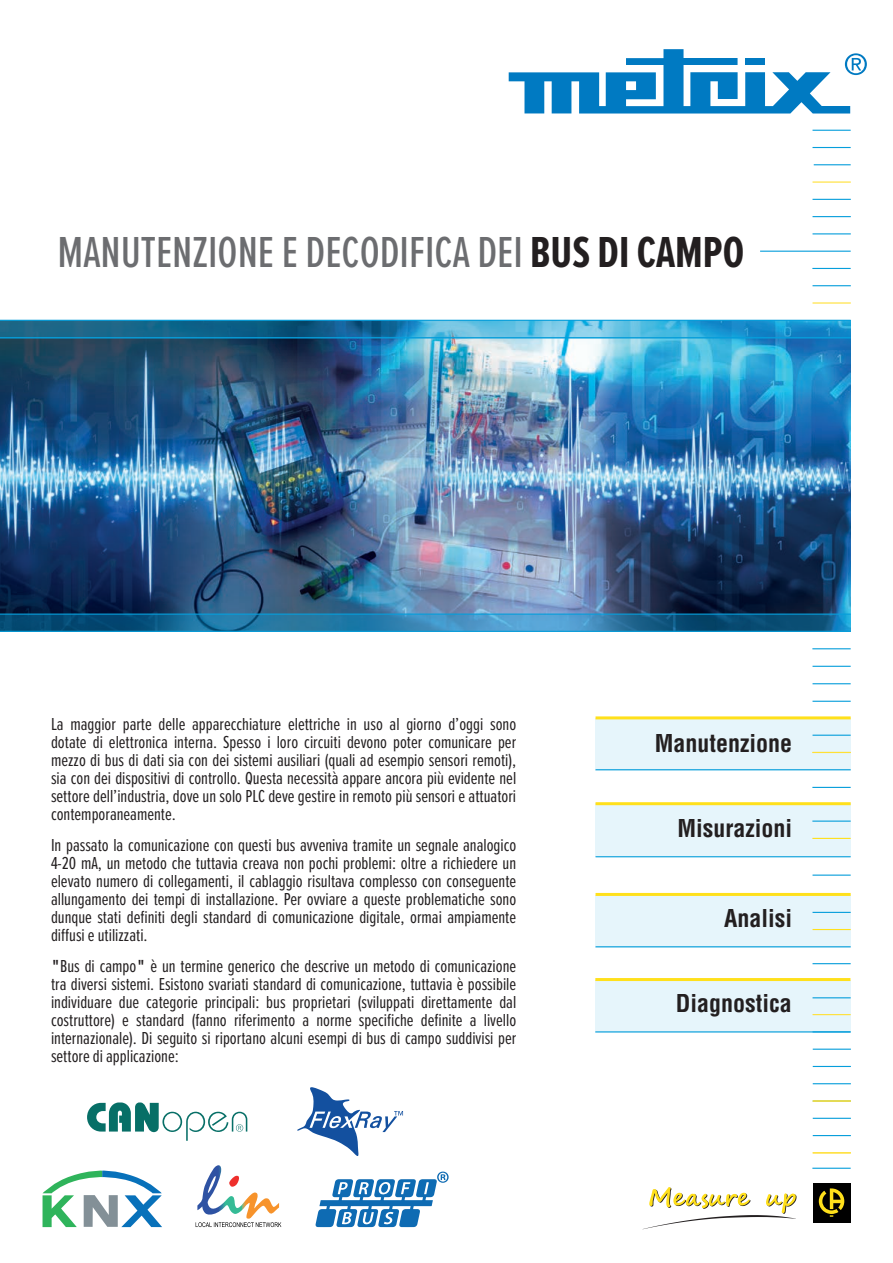
<style>
.page{position:relative;width:893px;height:1263px;background:#fff}
.page>*{position:absolute;margin:0;border:0;box-sizing:border-box;transform-origin:0 0}
.t1{font:500 45px "Proxima Nova Ex Cn";color:#6c6d70}
.t2{font:700 condensed 24px "Helvetica LT Std";color:#231f20}
.t3{font:18px/18px "Proxima Nova Ex Cn";color:#231f20;text-align:justify}
.s1{font-weight:700;color:#231f20}
.s2{font-family:"Franklin Gothic";font-weight:500;font-stretch:condensed}
</style>
<div class="page">
<img style="left:0;top:338px;width:851px;height:275px">
<svg style="left:0;top:321px;width:851px;height:16px"></svg>
<svg style="left:0;top:615px;width:851px;height:16px"></svg>
<div style="left:595px;top:718px;width:256px;height:52px;background:#e6f5fb"></div>
<div style="left:595px;top:804px;width:256px;height:53px;background:#e6f5fb"></div>
<div style="left:595px;top:895px;width:256px;height:52px;background:#e6f5fb"></div>
<div style="left:595px;top:980px;width:255px;height:52px;background:#e6f5fb"></div>
<hr style="left:0;top:631px;width:851px;height:1px;background:#069edb">
<hr style="left:812px;top:130px;width:39px;height:1px;background:#069edb">
<hr style="left:812px;top:199px;width:39px;height:1px;background:#069edb">
<hr style="left:812px;top:147px;width:39px;height:1px;background:#069edb">
<hr style="left:812px;top:216px;width:39px;height:1px;background:#069edb">
<hr style="left:812px;top:233px;width:39px;height:1px;background:#069edb">
<hr style="left:812px;top:285px;width:39px;height:1px;background:#069edb">
<hr style="left:812px;top:302px;width:39px;height:2px;background:#ffe035">
<hr style="left:812px;top:181px;width:39px;height:2px;background:#ffe035">
<hr style="left:812px;top:1014px;width:39px;height:1px;background:#ffe035">
<hr style="left:812px;top:1031px;width:39px;height:1px;background:#069edb">
<hr style="left:813px;top:1048px;width:38px;height:2px;background:#069edb">
<hr style="left:812px;top:666px;width:39px;height:1px;background:#069edb">
<hr style="left:813px;top:1118px;width:38px;height:1px;background:#069edb">
<hr style="left:813px;top:1066px;width:38px;height:1px;background:#069edb">
<hr style="left:812px;top:683px;width:39px;height:1px;background:#069edb">
<hr style="left:812px;top:648px;width:39px;height:1px;background:#069edb">
<hr style="left:813px;top:1135px;width:38px;height:1px;background:#069edb">
<hr style="left:813px;top:1083px;width:38px;height:1px;background:#069edb">
<hr style="left:812px;top:701px;width:39px;height:1px;background:#069edb">
<hr style="left:595px;top:716px;width:256px;height:3px;background:#ffe01b">
<hr style="left:595px;top:893px;width:256px;height:3px;background:#ffe01b">
<hr style="left:595px;top:978px;width:255px;height:3px;background:#ffe01b">
<hr style="left:812px;top:735px;width:39px;height:1px;background:#069edb">
<hr style="left:812px;top:820px;width:39px;height:2px;background:#069edb">
<hr style="left:812px;top:874px;width:39px;height:2px;background:#069edb">
<hr style="left:595px;top:856px;width:256px;height:1px;background:#069edb">
<hr style="left:812px;top:963px;width:39px;height:1px;background:#069edb">
<hr style="left:812px;top:912px;width:39px;height:1px;background:#069edb">
<hr style="left:812px;top:929px;width:39px;height:1px;background:#ffe01b">
<hr style="left:595px;top:946px;width:256px;height:1px;background:#069edb">
<hr style="left:595px;top:1031px;width:255px;height:1px;background:#069edb">
<hr style="left:760px;top:251px;width:91px;height:1px;background:#069edb">
<hr style="left:812px;top:268px;width:39px;height:1px;background:#069edb">
<hr style="left:0;top:320px;width:851px;height:1px;background:#069edb">
<hr style="left:0;top:337px;width:851px;height:1px;background:#069edb">
<hr style="left:813px;top:1152px;width:38px;height:1px;background:#ffe035">
<hr style="left:813px;top:1100px;width:38px;height:1px;background:#ffe035">
<hr style="left:812px;top:752px;width:39px;height:1px;background:#ffe035">
<hr style="left:595px;top:769px;width:256px;height:1px;background:#069edb">
<hr style="left:812px;top:787px;width:39px;height:1px;background:#069edb">
<hr style="left:812px;top:1168px;width:39px;height:1px;background:#069edb">
<hr style="left:595px;top:802px;width:256px;height:3px;background:#ffe01b">
<hr style="left:812px;top:838px;width:39px;height:1px;background:#ffe01b">
<hr style="left:812px;top:997px;width:39px;height:1px;background:#069edb">
<div style="left:813px;top:1183px;width:37px;height:39px;background:#000"></div>
<svg style="left:819px;top:1188px;width:25px;height:29px"></svg>
<svg style="left:643px;top:1187px;width:153px;height:42px"></svg>
<hr style="left:0;top:613px;width:851px;height:2px;background:#069edb">
<hr style="left:814px;top:164px;width:37px;height:1px;background:#069edb">
<img style="left:87px;top:1102px;width:160px;height:39px">
<svg style="left:236px;top:1124px;width:7px;height:8px"></svg>
<svg style="left:297px;top:1087px;width:106px;height:69px"></svg>
<svg style="left:43px;top:1170px;width:119px;height:57px"></svg>
<svg style="left:196px;top:1165px;width:85px;height:62px"></svg>
<svg style="left:437px;top:1171px;width:12px;height:12px"></svg>
<svg style="left:315px;top:1174px;width:131px;height:53px"></svg>
<svg style="left:509px;top:49px;width:358px;height:65px"></svg>
<h1 class="t1" style="left:58px;top:225px;width:688px">MANUTENZIONE E DECODIFICA DEI <span class="s1">BUS DI CAMPO</span></h1>
<p class="t3" style="left:51px;top:716px;width:467px">La maggior parte delle apparecchiature elettriche in uso al giorno d’oggi sono dotate di elettronica interna. Spesso i loro circuiti devono poter comunicare per mezzo di bus di dati sia con dei sistemi ausiliari (quali ad esempio sensori remoti), sia con dei dispositivi di controllo. Questa necessità appare ancora più evidente nel settore dell’industria, dove un solo PLC deve gestire in remoto più sensori e attuatori contemporaneamente.</p>
<p class="t3" style="left:51px;top:836px;width:467px">In passato la comunicazione con questi bus avveniva tramite un segnale analogico 4-20 mA, un metodo che tuttavia creava non pochi problemi: oltre a richiedere un elevato numero di collegamenti, il cablaggio risultava complesso con conseguente allungamento dei tempi di installazione. Per ovviare a queste problematiche sono dunque stati definiti degli standard di comunicazione digitale, ormai ampiamente diffusi e utilizzati.</p>
<p class="t3" style="left:51px;top:957px;width:467px"><span class="s2">"</span>Bus di campo<span class="s2">"</span> è un termine generico che descrive un metodo di comunicazione tra diversi sistemi. Esistono svariati standard di comunicazione, tuttavia è possibile individuare due categorie principali: bus proprietari (sviluppati direttamente dal costruttore) e standard (fanno riferimento a norme specifiche definite a livello internazionale). Di seguito si riportano alcuni esempi di bus di campo suddivisi per settore di applicazione:</p>
<h2 class="t2" style="left:655px;top:728px;width:139px">Manutenzione</h2>
<h2 class="t2" style="left:677px;top:814px;width:116px">Misurazioni</h2>
<h2 class="t2" style="left:724px;top:903px;width:70px">Analisi</h2>
<h2 class="t2" style="left:676px;top:989px;width:117px">Diagnostica</h2>
</div>
